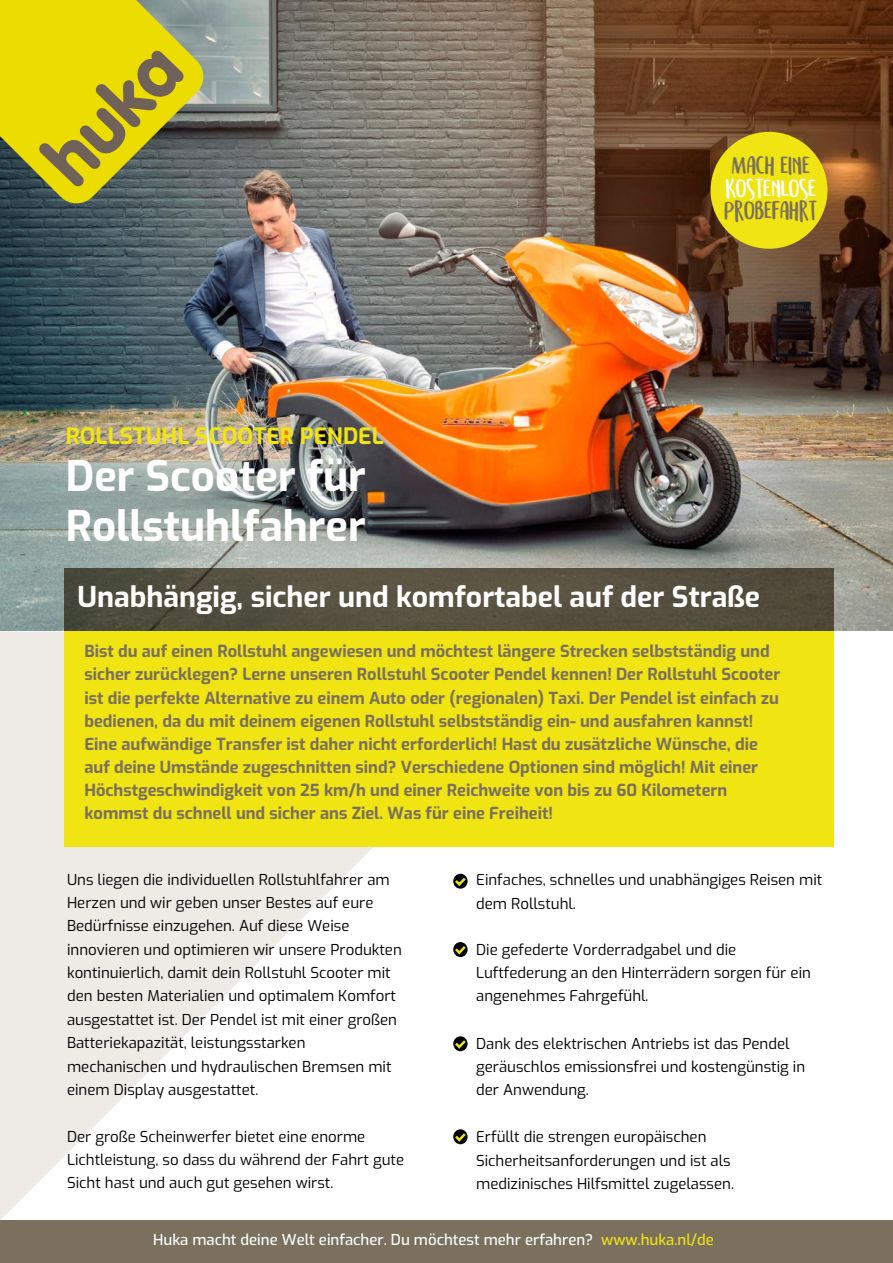
<style>
.page{position:relative;width:893px;height:1263px;background:#fff}
.page>*{position:absolute;margin:0;border:0;box-sizing:border-box;transform-origin:0 0}
.t1{font:700 42px/50.2px "Exo";color:#fff}
.t2{font:700 28.5px "Exo";color:#fff}
.t3{font:700 22.5px "Exo";color:#f0e413}
.t4{font:21px "Semringah";color:#7b705d}
.t5{font:21px "Semringah";color:#fff}
.t6{font:700 16.5px/23.1px "Exo";color:#7b705d}
.t7{font:15px/23.4px "Exo";color:#000}
.t8{font:500 15px "Exo";color:#fff}
.s1{font-style:inherit}
.s2{color:#f0e413}
</style>
<div class="page">
<img style="left:0;top:0;width:893px;height:631px">
<svg style="left:0;top:631px;width:465px;height:589px"></svg>
<svg style="left:0;top:0;width:203px;height:203px;background:#b6ae26"></svg>
<div style="left:0;top:1220px;width:893px;height:43px;background:#7b705d"></div>
<div style="left:64px;top:568px;width:769px;height:63px;background:linear-gradient(to right,#504f40,#574f3f)"></div>
<div style="left:64px;top:631px;width:769px;height:216px;background:#f0e413"></div>
<svg style="left:452px;top:875px;width:16px;height:13px"></svg>
<svg style="left:452px;top:943px;width:16px;height:13px"></svg>
<svg style="left:452px;top:1037px;width:16px;height:13px"></svg>
<div style="left:711px;top:132px;width:116px;height:117px;background:#f0e413;border-radius:50%"></div>
<svg style="left:452px;top:1130px;width:16px;height:13px"></svg>
<h3 class="t3" style="left:66px;top:419px;width:319px">ROLLSTUHL SCOOTER PENDEL</h3>
<h1 class="t1" style="left:66px;top:448px;width:302px">Der Scooter für<br>Rollstuhlfahrer</h1>
<h3 class="t4" style="left:731px;top:155px;width:80px">MACH EINE</h3>
<h3 class="t5" style="left:725px;top:178px;width:92px">KOSTENLOSE</h3>
<h3 class="t4" style="left:724px;top:200px;width:94px">PROBEFAHRT</h3>
<h2 class="t2" style="left:78px;top:575px;width:684px">Unabhängig, sicher und komfortabel auf der Straße</h2>
<p class="t6" style="left:84px;top:639px;width:697px">Bist du auf einen Rollstuhl angewiesen und möchtest längere Strecken selbstständig und sicher zurücklegen? Lerne unseren Rollstuhl Scooter Pendel kennen! Der Rollstuhl Scooter ist die perfekte Alternative zu einem Auto oder (regionalen) Taxi. Der Pendel ist einfach zu bedienen, da du mit deinem eigenen Rollstuhl selbstständig ein- und ausfahren kannst!<br>Eine aufwändige <span class="s1">Transfer</span> ist daher nicht erforderlich! Hast du zusätzliche Wünsche, die auf deine Umstände zugeschnitten sind? Verschiedene Optionen sind möglich! Mit einer Höchstgeschwindigkeit von 25 km/h und einer Reichweite von bis zu 60 Kilometern kommst du schnell und sicher ans Ziel. Was für eine Freiheit!</p>
<p class="t7" style="left:67px;top:867px;width:336px">Uns liegen die individuellen Rollstuhlfahrer am Herzen und wir geben unser Bestes auf eure Bedürfnisse einzugehen. Auf diese Weise innovieren und optimieren wir unsere Produkten kontinuierlich, damit dein Rollstuhl Scooter mit den besten Materialien und optimalem Komfort ausgestattet ist. Der Pendel ist mit einer großen Batteriekapazität, leistungsstarken mechanischen und hydraulischen Bremsen mit <span class="s1">einem</span> Display ausgestattet.</p>
<p class="t7" style="left:67px;top:1123px;width:339px">Der große Scheinwerfer bietet eine enorme<br>Lichtleistung, so dass du während der Fahrt gute<br>Sicht hast und auch gut gesehen wirst.</p>
<p class="t7" style="left:476px;top:867px;width:348px">Einfaches, schnelles und unabhängiges Reisen mit dem Rollstuhl.</p>
<p class="t7" style="left:476px;top:937px;width:336px">Die gefederte Vorderradgabel und die<br>Luftfederung a<span class="s1">n den Hinterrädern</span> sorgen für ein angenehmes Fahrgefühl.</p>
<p class="t7" style="left:476px;top:1031px;width:331px">Dank des elektrischen Antriebs ist das Pendel <span class="s1">geräuschlos</span> emissionsfrei und kostengünstig in der Anwendung.</p>
<p class="t7" style="left:476px;top:1124px;width:259px">Erfüllt die strengen europäischen<br>Sicherheitsanforderungen und ist als medizinisches Hilfsmittel zugelassen.</p>
<p class="t8" style="left:153px;top:1228px;width:562px">Huka macht deine Welt einfacher. Du möchtest mehr erfahren? <span class="s2">www.huka.nl/de</span></p>
</div>
